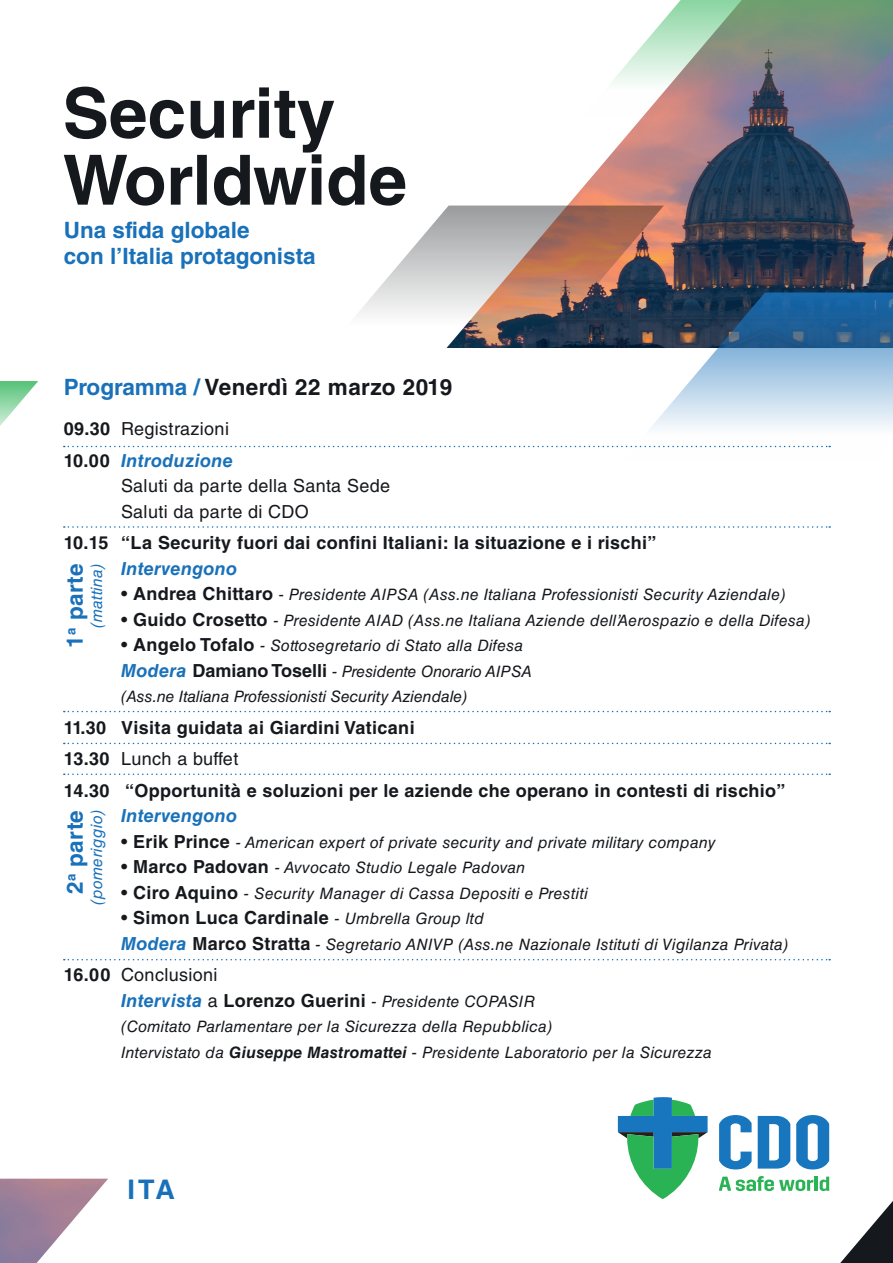
<style>
.page{position:relative;width:893px;height:1263px;background:#fff}
.page>*{position:absolute;margin:0;border:0;box-sizing:border-box;transform-origin:0 0}
.t1{font:700 27px "Helvetica LT Std";color:#1971ba}
.t2{font:700 22.5px/25.5px "Helvetica LT Std";color:#1971ba}
.t3{font:700 22.5px "Helvetica LT Std";color:#15181c}
.t4{font:700 18px/31.5px "Helvetica LT Std";letter-spacing:.02em;color:#15181c}
.t5{font:18px/31.5px "Helvetica LT Std";letter-spacing:.02em;color:#15181c}
.t6{font:italic 700 18px "Helvetica LT Std";letter-spacing:.02em;color:#1971ba}
.t7{font:italic 15.75px/25.5px "Helvetica LT Std";letter-spacing:.02em;color:#15181c}
.t8{font:italic 15.75px/25.5px "Helvetica LT Std";color:#15181c}
.t9{font:italic 15.75px "Helvetica LT Std";letter-spacing:.02em;color:#1971ba}
.s1{color:#1971ba}
.s2{font-weight:700}
.s3{font-weight:700;font-style:italic;color:#1971ba}
.s4{font-style:normal;font-size:18px}
.s5{font-weight:700;font-style:normal;font-size:18px}
.s6{font-weight:700;font-size:18px;color:#1971ba}
.s7{font-weight:400}
.s8{font-weight:400;font-style:italic;font-size:15.75px}
</style>
<div class="page">
<svg style="left:840px;top:1201px;width:53px;height:62px"></svg>
<svg style="left:0;top:381px;width:38px;height:45px"></svg>
<svg style="left:64px;top:87px;width:341px;height:119px"></svg>
<img style="left:448px;top:117px;width:445px;height:175px">
<img style="left:0;top:1179px;width:108px;height:84px">
<svg style="left:622px;top:292px;width:271px;height:156px"></svg>
<svg style="left:357px;top:206px;width:307px;height:143px"></svg>
<svg style="left:611px;top:0;width:282px;height:117px;background:#9ba5a1"></svg>
<svg style="left:64px;top:446px;width:766px;height:1px"></svg>
<svg style="left:64px;top:711px;width:766px;height:1px"></svg>
<svg style="left:64px;top:743px;width:766px;height:1px"></svg>
<svg style="left:64px;top:773px;width:766px;height:2px"></svg>
<svg style="left:64px;top:959px;width:766px;height:1px"></svg>
<svg style="left:64px;top:526px;width:766px;height:2px"></svg>
<svg style="left:618px;top:1097px;width:90px;height:102px"></svg>
<svg style="left:719px;top:1176px;width:94px;height:15px"></svg>
<hr style="left:815px;top:1176px;width:3px;height:15px;background:#2ab355">
<svg style="left:820px;top:1176px;width:9px;height:15px"></svg>
<svg style="left:719px;top:1115px;width:33px;height:54px"></svg>
<svg style="left:758px;top:1116px;width:32px;height:52px"></svg>
<svg style="left:796px;top:1115px;width:33px;height:54px"></svg>
<h2 class="t2" style="left:64px;top:217px;width:253px">Una sfida globale<br>con l’Italia protagonista</h2>
<h2 class="t3" style="left:64px;top:373px;width:390px"><span class="s1">Programma /</span> Venerdì 22 marzo 2019</h2>
<p class="t5" style="left:64px;top:413px;width:171px"><span class="s2">09.30</span> Registrazioni<br><span class="s2">10.00</span> <span class="s3">Introduzione</span></p>
<p class="t5" style="left:121px;top:473px;width:270px;line-height:25.5px">Saluti da parte della Santa Sede<br>Saluti da parte di CDO</p>
<p class="t4" style="left:64px;top:527px;width:594px">10.15 “La Security fuori dai confini Italiani: la situazione e i rischi”</p>
<p class="t6" style="left:121px;top:557px;width:118px">Intervengono</p>
<p class="t7" style="left:121px;top:582px;width:666px"><span class="s4">•</span> <span class="s5">Andrea Chittaro</span> - Presidente AIPSA (Ass.ne Italiana Professionisti Security Aziendale)</p>
<p class="t7" style="left:121px;top:607px;width:691px"><span class="s4">•</span> <span class="s5">Guido Crosetto</span> - Presidente AIAD (Ass.ne Italiana Aziende dell’Aerospazio e della Difesa)</p>
<p class="t8" style="left:121px;top:633px;width:412px"><span class="s4">•</span> <span class="s5">Angelo Tofalo</span> - Sottosegretario di Stato alla Difesa<br><span class="s6">Modera</span> <span class="s5">Damiano Toselli</span> - Presidente Onorario AIPSA (Ass.ne Italiana Professionisti Security Aziendale)</p>
<p class="t4" style="left:64px;top:711px;width:723px">11.30 Visita guidata ai Giardini Vaticani<br>13.30 <span class="s7">Lunch a buffet<br></span>14.30 “Opportunità e soluzioni per le aziende che operano in contesti di rischio”</p>
<p class="t6" style="left:121px;top:805px;width:118px">Intervengono</p>
<p class="t7" style="left:121px;top:829px;width:596px"><span class="s4">•</span> <span class="s5">Erik Prince</span> - American expert of private security and private military company</p>
<p class="t7" style="left:121px;top:855px;width:406px"><span class="s4">•</span> <span class="s5">Marco Padovan</span> - Avvocato Studio Legale Padovan</p>
<p class="t7" style="left:121px;top:880px;width:468px"><span class="s4">•</span> <span class="s5">Ciro Aquino</span> - Security Manager di Cassa Depositi e Prestiti</p>
<p class="t4" style="left:121px;top:902px;width:365px"><span class="s7">•</span> Simon Luca Cardinale <span class="s8">- Umbrella Group ltd</span></p>
<p class="t7" style="left:121px;top:931px;width:669px"><span class="s6">Modera</span> <span class="s5">Marco Stratta</span> - Segretario ANIVP (Ass.ne Nazionale Istituti di Vigilanza Privata)</p>
<p class="t5" style="left:64px;top:959px;width:155px"><span class="s2">16.00</span> Conclusioni</p>
<p class="t7" style="left:121px;top:988px;width:592px"><span class="s6">Intervista</span> <span class="s4">a</span> <span class="s5">Lorenzo Guerini</span> - Presidente COPASIR<br>(Comitato Parlamentare per la Sicurezza della Repubblica)<br>Intervistato da <span class="s2">Giuseppe Mastromattei</span> - Presidente Laboratorio per la Sicurezza</p>
<h2 class="t2" style="left:62px;top:648px;width:86px;rotate:-90deg">1<sup>a</sup> parte</h2>
<p class="t9" style="left:87px;top:628px;width:67px;rotate:-90deg">(mattina)</p>
<h2 class="t2" style="left:62px;top:894px;width:86px;rotate:-90deg">2<sup>a</sup> parte</h2>
<p class="t9" style="left:87px;top:904px;width:97px;rotate:-90deg">(pomeriggio)</p>
<h1 class="t1" style="left:128px;top:1173px;width:49px">ITA</h1>
</div>
